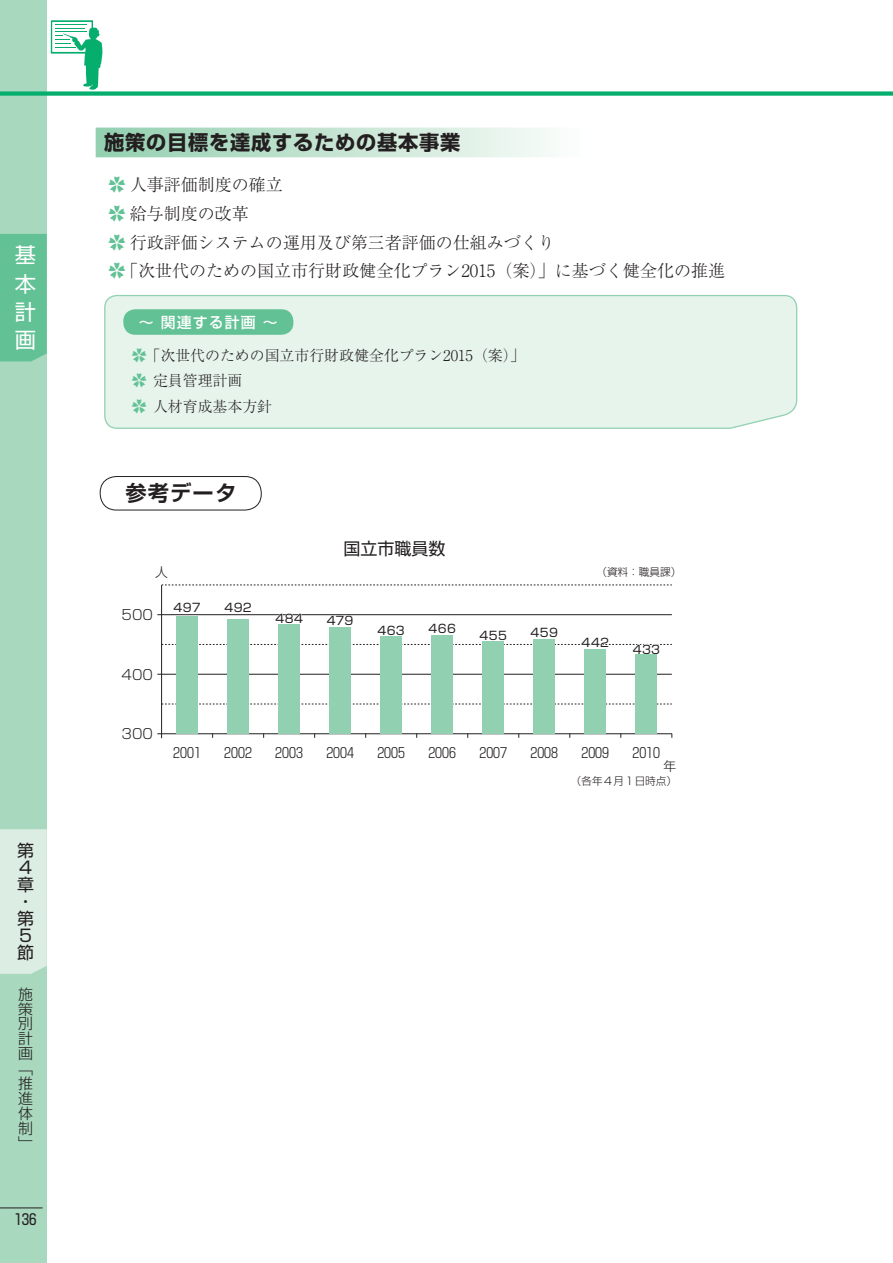
<style>
.page{position:relative;width:893px;height:1263px;background:#fff}
.page>*{position:absolute;margin:0;border:0;box-sizing:border-box;transform-origin:0 0}
.t1{font:700 21.3px "Shin Go Pro De";letter-spacing:.05em;color:#231f20}
.t2{font:21.3px/28.3px "Shin Go Pro";color:#fff;text-align:justify}
.t3{font:700 20.25px "Shin Go Pro";letter-spacing:.04em;color:#231f20}
.t4{font:300 16.95px/28.7px "Ryumin Pro";color:#231f20}
.t5{font:16.95px/17px "Shin Go Pro";color:#231f20}
.t6{font:300 14.85px/25.5px "Ryumin Pro";color:#231f20}
.t7{font:300 14.85px/15px "Shin Go Pro";color:#231f20}
.t8{font:500 14.85px "Shin Go Pro";letter-spacing:.075em;color:#fff}
.t9{font:14.85px "Shin Go Pro";color:#231f20}
.t10{font:300 13.8px "Shin Go Pro";color:#231f20}
.t11{font:300 12.75px "Shin Go Pro";color:#231f20}
.t12{font:11.7px "Shin Go Pro";letter-spacing:.035em;color:#231f20}
.t13{font:300 10.65px "Shin Go Pro";color:#231f20}
.s1{color:#62c295}
</style>
<div class="page">
<div style="left:0;top:0;width:47px;height:1263px;background:#a8d8be"></div>
<div style="left:0;top:234px;width:47px;height:127px;background:#62c295"></div>
<div style="left:0;top:91px;width:893px;height:5px;background:#06ae6e"></div>
<hr style="left:0;top:1208px;width:43px;height:1px;background:#231f20">
<div style="left:0;top:829px;width:47px;height:145px;background:#dceee3"></div>
<div style="left:17px;top:842px;width:17px;height:119px;background:#dceee3"></div>
<svg style="left:162px;top:585px;width:510px;height:1px"></svg>
<hr style="left:157px;top:614px;width:515px;height:1px;background:#231f20">
<hr style="left:157px;top:674px;width:515px;height:1px;background:#231f20">
<svg style="left:162px;top:704px;width:510px;height:1px"></svg>
<hr style="left:157px;top:733px;width:515px;height:1px;background:#231f20">
<hr style="left:161px;top:585px;width:1px;height:153px;background:#231f20">
<svg style="left:51px;top:20px;width:51px;height:70px"></svg>
<div style="left:96px;top:128px;width:489px;height:29px;background:linear-gradient(to right,#92cfae,#fcfdfb)"></div>
<div style="left:104px;top:295px;width:694px;height:134px;background:#e7f4ec"></div>
<div style="left:123px;top:309px;width:170px;height:26px;background:#62c295;border-radius:12px"></div>
<div style="left:100px;top:476px;width:161px;height:34px;border:1px solid #231f20;border-radius:16px"></div>
<div style="left:176px;top:616px;width:22px;height:117px;background:#91d0b0"></div>
<div style="left:227px;top:619px;width:22px;height:114px;background:#91d0b0"></div>
<div style="left:279px;top:624px;width:21px;height:109px;background:#91d0b0"></div>
<div style="left:330px;top:627px;width:21px;height:106px;background:#91d0b0"></div>
<div style="left:381px;top:636px;width:21px;height:97px;background:#91d0b0"></div>
<div style="left:432px;top:635px;width:21px;height:98px;background:#91d0b0"></div>
<div style="left:483px;top:641px;width:21px;height:92px;background:#91d0b0"></div>
<div style="left:534px;top:639px;width:21px;height:94px;background:#91d0b0"></div>
<div style="left:585px;top:649px;width:21px;height:84px;background:#91d0b0"></div>
<div style="left:636px;top:654px;width:21px;height:79px;background:#91d0b0"></div>
<svg style="left:162px;top:601px;width:510px;height:54px"></svg>
<p class="t2" style="left:15px;top:238px;width:22px">基本計画</p>
<p class="t5" style="left:17px;top:840px;width:18px">第<br>４章・第<br>５節</p>
<p class="t7" style="left:26px;top:972px;width:8px">施策</p>
<p class="t7" style="left:18px;top:1014px;width:23px">別計画「推進体</p>
<p class="t7" style="left:18px;top:1119px;width:16px">制」</p>
<p class="t9" style="left:14px;top:1207px;width:24px">136</p>
<p class="t3" style="left:104px;top:126px;width:358px">施策の目標を達成するための基本事業</p>
<p class="t4" style="left:108px;top:169px;width:618px"><span class="s1">⿅</span> 人事評価制度の確立<br><span class="s1">⿅</span> 給与制度の改革<br><span class="s1">⿅</span> 行政評価システムの運用及び第三者評価の仕組みづくり<br><span class="s1">⿅</span>「次世代のための国立市行財政健全化プラン2015（案）」に基づく健全化の推進</p>
<p class="t8" style="left:139px;top:310px;width:141px">～関連する計画～</p>
<p class="t6" style="left:132px;top:341px;width:395px"><span class="s1">⿅</span>「次世代のための国立市行財政健全化プラン2015（案）」<span class="s1">⿅</span> 定員管理計画<br><span class="s1">⿅</span> 人材育成基本方針</p>
<p class="t1" style="left:125px;top:476px;width:112px">参考データ</p>
<p class="t5" style="left:343px;top:538px;width:104px">国立市職員数</p>
<p class="t11" style="left:155px;top:561px;width:14px">人</p>
<p class="t13" style="left:596px;top:563px;width:87px">（資料：職員課）</p>
<p class="t10" style="left:122px;top:604px;width:33px">500</p>
<p class="t10" style="left:122px;top:663px;width:33px">400</p>
<p class="t10" style="left:122px;top:723px;width:33px">300</p>
<p class="t12" style="left:174px;top:598px;width:29px">497</p>
<p class="t12" style="left:224px;top:598px;width:29px">492</p>
<p class="t12" style="left:275px;top:609px;width:29px">484</p>
<p class="t12" style="left:327px;top:611px;width:28px">479</p>
<p class="t12" style="left:378px;top:621px;width:29px">463</p>
<p class="t12" style="left:429px;top:619px;width:29px">466</p>
<p class="t12" style="left:480px;top:626px;width:29px">455</p>
<p class="t12" style="left:531px;top:623px;width:29px">459</p>
<p class="t12" style="left:581px;top:633px;width:29px">442</p>
<p class="t12" style="left:633px;top:640px;width:29px">433</p>
<p class="t10" style="left:173px;top:742px;width:29px">2001</p>
<p class="t10" style="left:224px;top:742px;width:29px">2002</p>
<p class="t10" style="left:275px;top:742px;width:29px">2003</p>
<p class="t10" style="left:326px;top:742px;width:29px">2004</p>
<p class="t10" style="left:377px;top:742px;width:29px">2005</p>
<p class="t10" style="left:428px;top:742px;width:29px">2006</p>
<p class="t10" style="left:479px;top:742px;width:29px">2007</p>
<p class="t10" style="left:530px;top:742px;width:29px">2008</p>
<p class="t10" style="left:581px;top:742px;width:29px">2009</p>
<p class="t10" style="left:632px;top:742px;width:29px">2010</p>
<p class="t11" style="left:663px;top:755px;width:14px">年</p>
<p class="t13" style="left:571px;top:773px;width:108px">（各年４月１日時点）</p>
</div>
